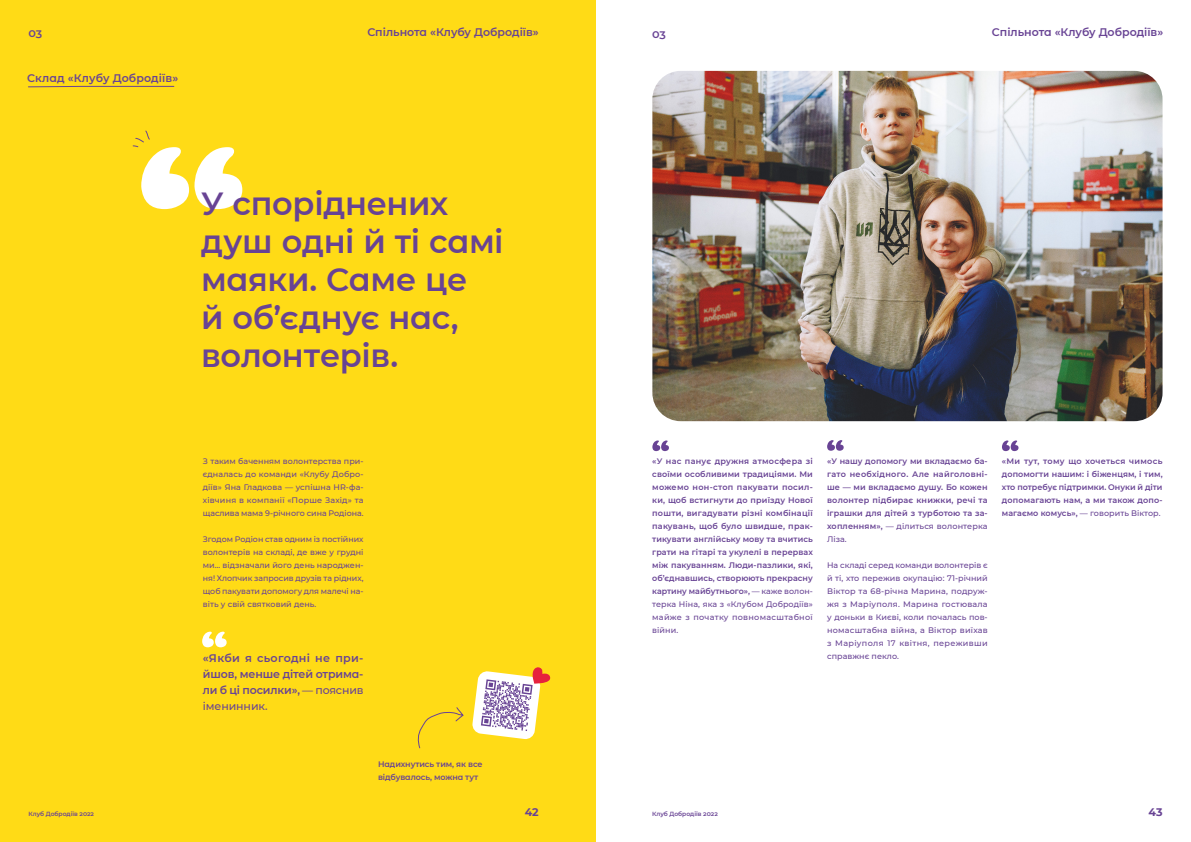
<style>
.page{position:relative;width:1191px;height:842px;background:#fff}
.page>*{position:absolute;margin:0;border:0;box-sizing:border-box;transform-origin:0 0}
.t1{font:600 32px/38px "Montserrat";letter-spacing:-.01em;color:#684394}
.main{font:600 11px/16px "Montserrat";color:#684394;text-align:justify}
.t2{font:700 11px "Montserrat";color:#684394}
.main-2{font:600 8px/13px "Montserrat";color:#684394;text-align:justify}
.main-3{font:500 8px/13px "Montserrat";letter-spacing:.005em;color:#684394;text-align:justify}
.t3{font:600 6px "Montserrat";color:#684394}
.s1{font-weight:500}
</style>
<div class="page">
<div style="left:0;top:0;width:595px;height:842px;background:#ffdb16"></div>
<svg style="left:28px;top:86px;width:147px;height:2px"></svg>
<svg style="left:417px;top:707px;width:47px;height:42px"></svg>
<svg style="left:827px;top:440px;width:16px;height:11px"></svg>
<svg style="left:652px;top:440px;width:17px;height:11px"></svg>
<img style="left:652px;top:71px;width:510px;height:350px">
<svg style="left:1002px;top:440px;width:16px;height:11px"></svg>
<svg style="left:202px;top:632px;width:25px;height:15px"></svg>
<svg style="left:132px;top:130px;width:110px;height:79px"></svg>
<svg style="left:472px;top:667px;width:78px;height:72px"></svg>
<h2 class="main" style="left:28px;top:25px;width:15px">03</h2>
<h2 class="main" style="left:367px;top:24px;width:173px">Спільнота «Клубу Добродіїв»</h2>
<p class="main" style="left:27px;top:70px;width:153px">Склад «Клубу Добродіїв»</p>
<p class="t1" style="left:201px;top:184px;width:304px">У споріднених душ одні й ті самі маяки. Саме це<br>й об’єднує нас, волонтерів.</p>
<p class="main-3" style="left:203px;top:455px;width:162px">З таким баченням волонтерства при&shy;єдналась до команди «Клубу Добро&shy;діїв» Яна Гладкова — успішна HR-фа&shy;хівчиня в компанії «Порше Захід» та щаслива мама 9-річного сина Родіона.</p>
<p class="main-3" style="left:203px;top:533px;width:162px">Згодом Родіон став одним із постійних волонтерів на складі, де вже у грудні ми… відзначали його день народжен&shy;ня! Хлопчик запросив друзів та рідних, щоб пакувати допомогу для малечі на&shy;віть у свій святковий день.</p>
<p class="main" style="left:203px;top:650px;width:162px">«Якби я сьогодні не при&shy;йшов, менше дітей отрима&shy;ли б ці посилки», <span class="s1">— пояснив іменинник.</span></p>
<p class="main-2" style="left:378px;top:757px;width:106px">Надихнутись тим, як все відбувалось, можна тут</p>
<p class="t3" style="left:29px;top:810px;width:67px">Клуб Добродіїв 2022</p>
<h2 class="t2" style="left:525px;top:804px;width:16px">42</h2>
<h2 class="main" style="left:652px;top:25px;width:15px">03</h2>
<h2 class="main" style="left:992px;top:24px;width:173px">Спільнота «Клубу Добродіїв»</h2>
<p class="main-2" style="left:652px;top:455px;width:162px">«У нас панує дружня атмосфера зі своїми особливими традиціями. Ми можемо нон-стоп пакувати посил&shy;ки, щоб встигнути до приїзду Нової пошти, вигадувати різні комбінації пакувань, щоб було швидше, прак&shy;тикувати англійську мову та вчитись грати на гітарі та укулелі в перервах між пакуванням. Люди-пазлики, які, об’єднавшись, створюють прекрасну картину майбутнього», <span class="s1">— каже волон&shy;терка Ніна, яка з «Клубом Добродіїв» майже з початку повномасштабної війни.</span></p>
<p class="main-2" style="left:827px;top:455px;width:162px">«У нашу допомогу ми вкладаємо ба&shy;гато необхідного. Але найголовні&shy;ше — ми вкладаємо душу. Бо кожен волонтер підбирає книжки, речі та іграшки для дітей з турботою та за&shy;хопленням», <span class="s1">— ділиться волонтерка Ліза.</span></p>
<p class="main-3" style="left:827px;top:559px;width:162px">На складі серед команди волонтерів є й ті, хто пережив окупацію: 71-річний Віктор та 68-річна Марина, подруж&shy;жя з Маріуполя. Марина гостювала у доньки в Києві, коли почалась пов&shy;номасштабна війна, а Віктор виїхав з Маріуполя 17 квітня, переживши справжнє пекло.</p>
<p class="main-2" style="left:1002px;top:455px;width:162px">«Ми тут, тому що хочеться чимось допомогти нашим: і біженцям, і тим, хто потребує підтримки. Онуки й діти допомагають нам, а ми також допо&shy;магаємо комусь», <span class="s1">— говорить Віктор.</span></p>
<p class="t3" style="left:652px;top:810px;width:67px">Клуб Добродіїв 2022</p>
<h2 class="t2" style="left:1148px;top:804px;width:16px">43</h2>
</div>
